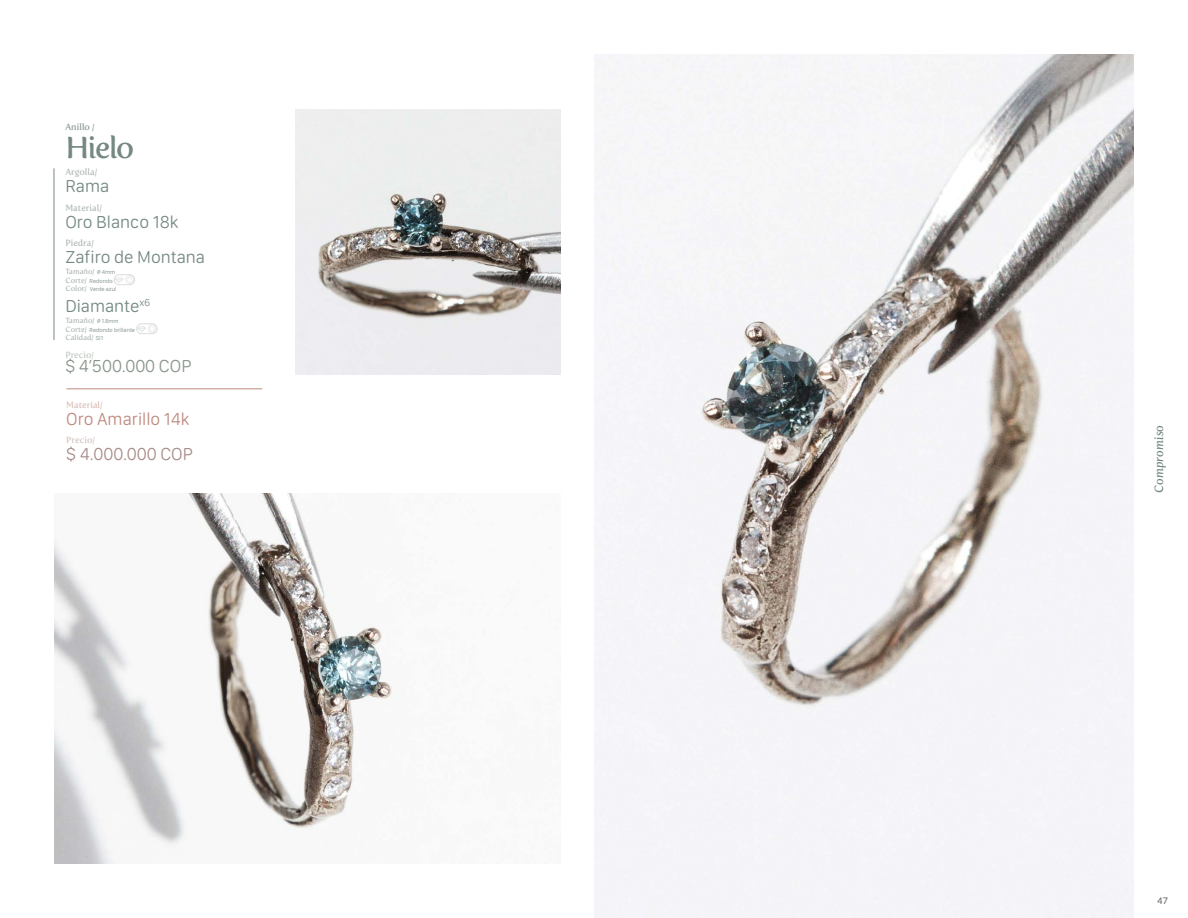
<style>
.page{position:relative;width:1188px;height:918px;background:#fff}
.page>*{position:absolute;margin:0;border:0;box-sizing:border-box;transform-origin:0 0}
.t1{font:30px "Fertigo Pro";letter-spacing:-.05em;color:#758982}
.t2{font:300 18px "SF Compact Rounded";color:#758982}
.t3{font:300 18px "SF Compact Rounded";color:#be897f}
.t4{font:300 18px "SF Compact Rounded";color:#879488}
.t5{font:300 18px "SF Compact Rounded";color:#a78b87}
.t6{font:italic 12px "Fertigo Pro";color:#758982}
.t7{font:9px "Fertigo Pro";color:#b0b9b5}
.t8{font:9px "Fertigo Pro";color:#dabeb5}
.t9{font:9px "Fertigo Pro";color:#8b9a95}
.t10{font:9px "Fertigo Pro";color:#c3c8c2}
.t11{font:9px "Fertigo Pro";color:#d4c4c2}
.t12{font:9px "Lato";color:#57585a}
.t13{font:7.5px "Fertigo Pro";color:#b0b9b5}
.t14{font:300 6px "SF Compact Rounded";color:#758982}
.s1{font-family:"SF Pro Display";font-weight:500;font-size:6px;color:#758982}
.s2{font-family:"SF Compact Rounded";font-weight:300;font-size:6px;color:#758982}
.s3{font-family:"Fertigo Pro";font-weight:400;font-size:7.5px;color:#b0b9b5}
</style>
<div class="page">
<img style="left:594px;top:54px;width:540px;height:864px">
<img style="left:54px;top:493px;width:342px;height:371px">
<img style="left:295px;top:110px;width:265px;height:264px">
<hr style="left:54px;top:169px;width:1px;height:171px;background:#758982">
<div style="left:114px;top:275px;width:21px;height:10px;border:1px solid #dcddda;border-radius:5px"></div>
<div style="left:136px;top:324px;width:21px;height:10px;border:1px solid #dcddda;border-radius:5px"></div>
<svg style="left:115px;top:275px;width:19px;height:9px"></svg>
<svg style="left:138px;top:325px;width:19px;height:8px"></svg>
<hr style="left:67px;top:388px;width:195px;height:1px;background:#be897f">
<h3 class="t9" style="left:65px;top:121px;width:31px">Anillo /</h3>
<h1 class="t1" style="left:65px;top:131px;width:70px">Hielo</h1>
<h3 class="t7" style="left:65px;top:167px;width:33px">Argolla/</h3>
<h2 class="t2" style="left:65px;top:176px;width:45px">Rama</h2>
<h3 class="t7" style="left:65px;top:202px;width:38px">Material/</h3>
<h2 class="t2" style="left:65px;top:211px;width:114px">Oro Blanco 18k</h2>
<h3 class="t7" style="left:65px;top:238px;width:30px">Piedra/</h3>
<h2 class="t2" style="left:65px;top:247px;width:141px">Zafiro de Montana</h2>
<h2 class="t2" style="left:65px;top:296px;width:86px">Diamante<sup>x6</sup></h2>
<p class="t13" style="left:65px;top:267px;width:51px">Tamaño/ <span class="s1">⌀</span> <span class="s2">4mm</span></p>
<p class="t14" style="left:65px;top:277px;width:49px"><span class="s3">Corte/</span> Redondo</p>
<p class="t14" style="left:65px;top:286px;width:52px"><span class="s3">Color/</span> Verde azul</p>
<p class="t13" style="left:65px;top:316px;width:55px">Tamaño/ <span class="s1">⌀</span> <span class="s2">1.8mm</span></p>
<p class="t14" style="left:65px;top:326px;width:71px"><span class="s3">Corte/</span> Redondo brillante</p>
<p class="t13" style="left:65px;top:333px;width:39px">Calidad/ <span class="s2">SI1</span></p>
<h3 class="t10" style="left:65px;top:349px;width:30px">Precio/</h3>
<h2 class="t4" style="left:65px;top:356px;width:127px">$ 4’500.000 COP</h2>
<h3 class="t8" style="left:66px;top:400px;width:38px">Material/</h3>
<h2 class="t3" style="left:66px;top:409px;width:125px">Oro Amarillo 14k</h2>
<h2 class="t5" style="left:66px;top:443px;width:128px">$ 4.000.000 COP</h2>
<h3 class="t11" style="left:66px;top:435px;width:30px">Precio/</h3>
<h3 class="t6" style="left:1152px;top:493px;width:70px;rotate:-90deg">Compromiso</h3>
<h3 class="t12" style="left:1157px;top:894px;width:12px">47</h3>
</div>
